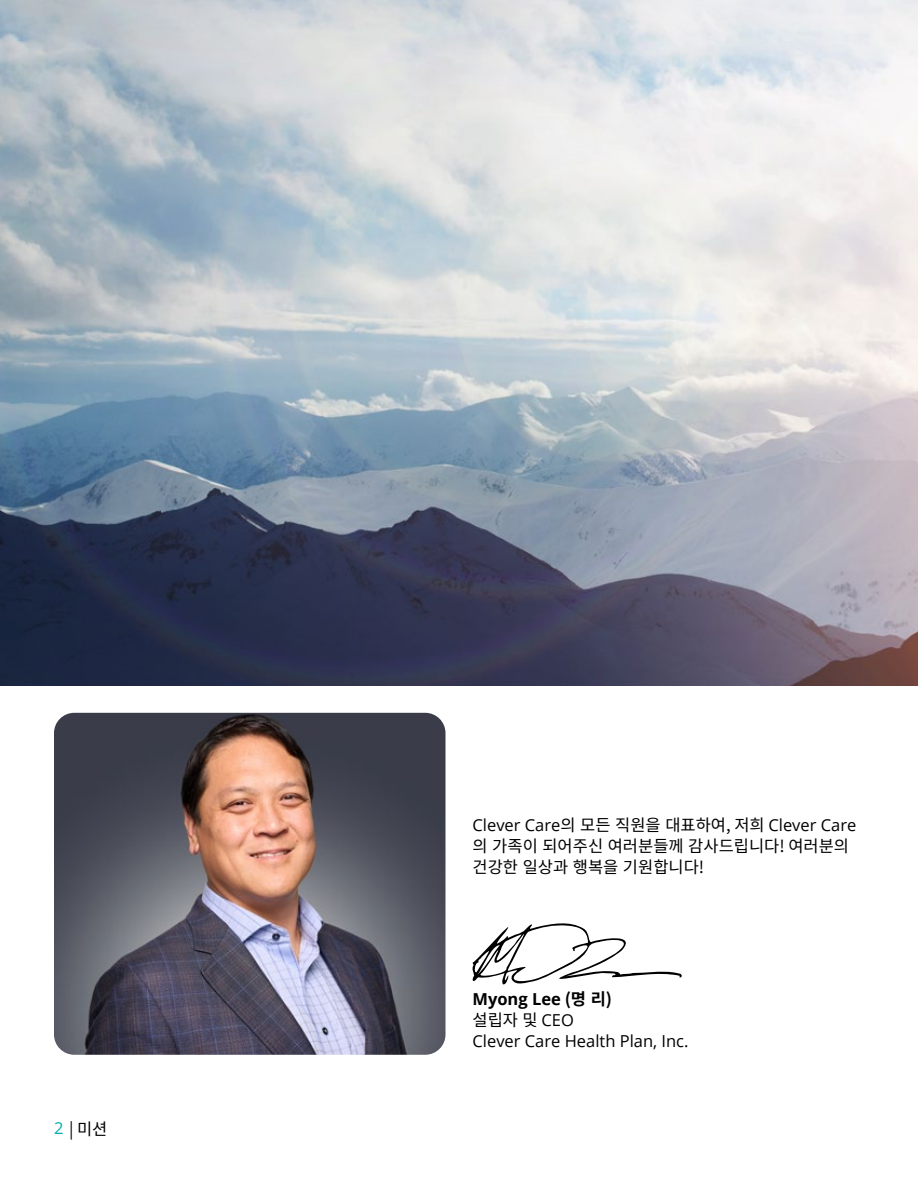
<style>
.page{position:relative;width:918px;height:1188px;background:#fff}
.page>*{position:absolute;margin:0;border:0;box-sizing:border-box;transform-origin:0 0}
.t1{font:16.5px "Open Sans";color:#000}
.t2{font:16.5px/21px "Noto Sans CJ Kkr";color:#000}
.t3{font:700 16.5px "Open Sans";color:#000}
.s1{font-family:"Open Sans";color:#00aea9}
.s2{font-family:"Noto Sans CJ Kkr"}
.s3{font-family:"Open Sans"}
</style>
<div class="page">
<img style="left:0;top:0;width:918px;height:686px">
<img style="left:54px;top:713px;width:392px;height:342px">
<svg style="left:472px;top:923px;width:210px;height:62px"></svg>
<p class="t2" style="left:54px;top:1118px;width:55px"><span class="s1">2</span> | 미션</p>
<p class="t1" style="left:473px;top:814px;width:385px">Clever Care<span class="s2">의 모든 직원을 대표하여, 저희</span> Clever Care</p>
<p class="t2" style="left:473px;top:836px;width:378px">의 가족이 되어주신 여러분들께 감사드립니다! 여러분의 건강한 일상과 행복을 기원합니다!</p>
<p class="t3" style="left:472px;top:987px;width:141px">Myong Lee <span class="s2">(명 리)</span></p>
<p class="t2" style="left:472px;top:1010px;width:103px">설립자 및 <span class="s3">CEO</span></p>
<p class="t1" style="left:472px;top:1030px;width:218px">Clever Care Health Plan, Inc.</p>
</div>
